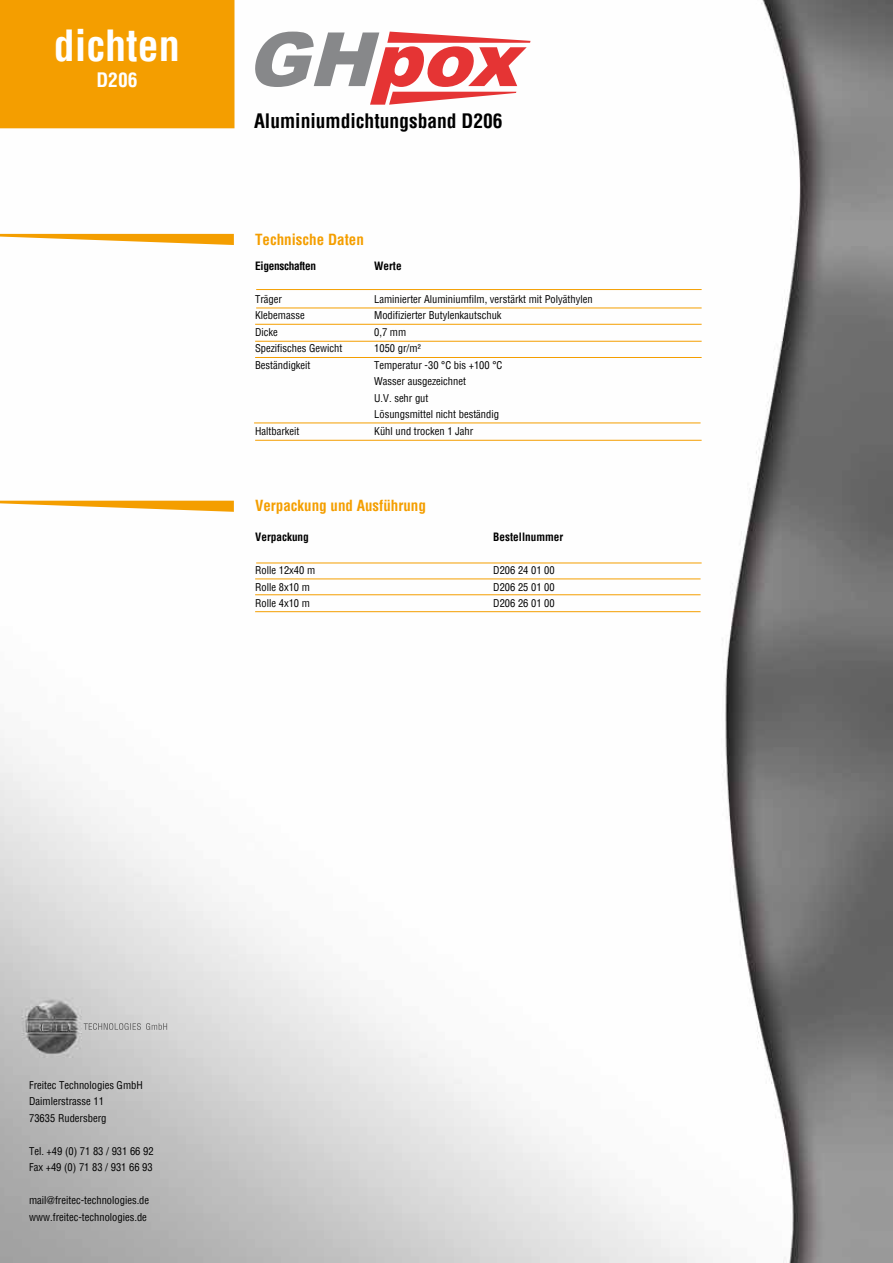
<style>
.page{position:relative;width:893px;height:1263px;background:#fff}
.page>*{position:absolute;margin:0;border:0;box-sizing:border-box;transform-origin:0 0}
.t1{font:700 condensed 42px "Helvetica";color:#fff}
.t2{font:700 condensed 19.5px "Helvetica";color:#000}
.t3{font:700 condensed 19.5px "Helvetica";color:#fff}
.t4{font:700 condensed 15px "Helvetica";color:#f49e00}
.t5{font:700 condensed 11.25px "Helvetica";color:#000}
.t6{font:700 condensed 11.25px "Helvetica";letter-spacing:-.025em;color:#000}
.t7{font:condensed 10.5px/16.5px "Helvetica";color:#000}
</style>
<div class="page">
<img style="left:0;top:0;width:893px;height:1263px">
<img style="left:93px;top:1023px;width:57px;height:7px">
<div style="left:0;top:0;width:234px;height:128px;background:#f49e00"></div>
<svg style="left:255px;top:32px;width:275px;height:73px"></svg>
<svg style="left:0;top:234px;width:234px;height:11px"></svg>
<hr style="left:256px;top:289px;width:446px;height:1px;background:#f49e00">
<hr style="left:255px;top:341px;width:447px;height:1px;background:#f49e00">
<hr style="left:256px;top:563px;width:446px;height:1px;background:#f49e00">
<hr style="left:256px;top:308px;width:446px;height:1px;background:#f49e00">
<svg style="left:0;top:501px;width:234px;height:11px"></svg>
<hr style="left:254px;top:423px;width:447px;height:1px;background:#f49e00">
<hr style="left:255px;top:578px;width:446px;height:1px;background:#f49e00">
<hr style="left:255px;top:357px;width:447px;height:1px;background:#f49e00">
<hr style="left:255px;top:440px;width:447px;height:1px;background:#f49e00">
<hr style="left:255px;top:594px;width:446px;height:1px;background:#f49e00">
<hr style="left:255px;top:611px;width:446px;height:1px;background:#f49e00">
<hr style="left:255px;top:324px;width:447px;height:1px;background:#f49e00">
<h1 class="t1" style="left:54px;top:18px;width:127px">dichten</h1>
<h2 class="t3" style="left:96px;top:67px;width:43px">D206</h2>
<h2 class="t2" style="left:254px;top:108px;width:250px">Aluminiumdichtungsband D206</h2>
<h3 class="t4" style="left:255px;top:230px;width:110px">Technische Daten</h3>
<p class="t6" style="left:255px;top:258px;width:62px">Eigenschaften</p>
<p class="t7" style="left:255px;top:291px;width:89px">Träger<br>Klebemasse<br>Dicke<br>Spezifisches Gewicht<br>Beständigkeit</p>
<p class="t7" style="left:255px;top:423px;width:46px">Haltbarkeit</p>
<p class="t5" style="left:374px;top:258px;width:29px">Werte</p>
<p class="t7" style="left:374px;top:291px;width:220px">Laminierter Aluminiumfilm, verstärkt mit Polyäthylen<br>Modifizierter Butylenkautschuk<br>0,7 mm<br>1050 gr/m²<br>Temperatur -30 °C bis +100 °C<br>Wasser ausgezeichnet<br>U.V. sehr gut<br>Lösungsmittel nicht beständig<br>Kühl und trocken 1 Jahr</p>
<h3 class="t4" style="left:255px;top:496px;width:172px">Verpackung und Ausführung</h3>
<p class="t5" style="left:255px;top:530px;width:55px">Verpackung</p>
<p class="t7" style="left:255px;top:562px;width:62px">Rolle 12x40 m<br>Rolle 8x10 m<br>Rolle 4x10 m</p>
<p class="t5" style="left:493px;top:529px;width:72px">Bestellnummer</p>
<p class="t7" style="left:493px;top:562px;width:63px;text-align:justify">D206 24 01 00<br>D206 25 01 00<br>D206 26 01 00</p>
<p class="t7" style="left:29px;top:1076px;width:115px">Freitec Technologies GmbH<br>Daimlerstrasse 11<br>73635 Rudersberg</p>
<p class="t7" style="left:29px;top:1142px;width:126px">Tel. +49 (0) 71 83 / 931 66 92<br>Fax +49 (0) 71 83 / 931 66 93</p>
<p class="t7" style="left:29px;top:1192px;width:122px">mail@freitec-technologies.de www.freitec-technologies.de</p>
</div>
